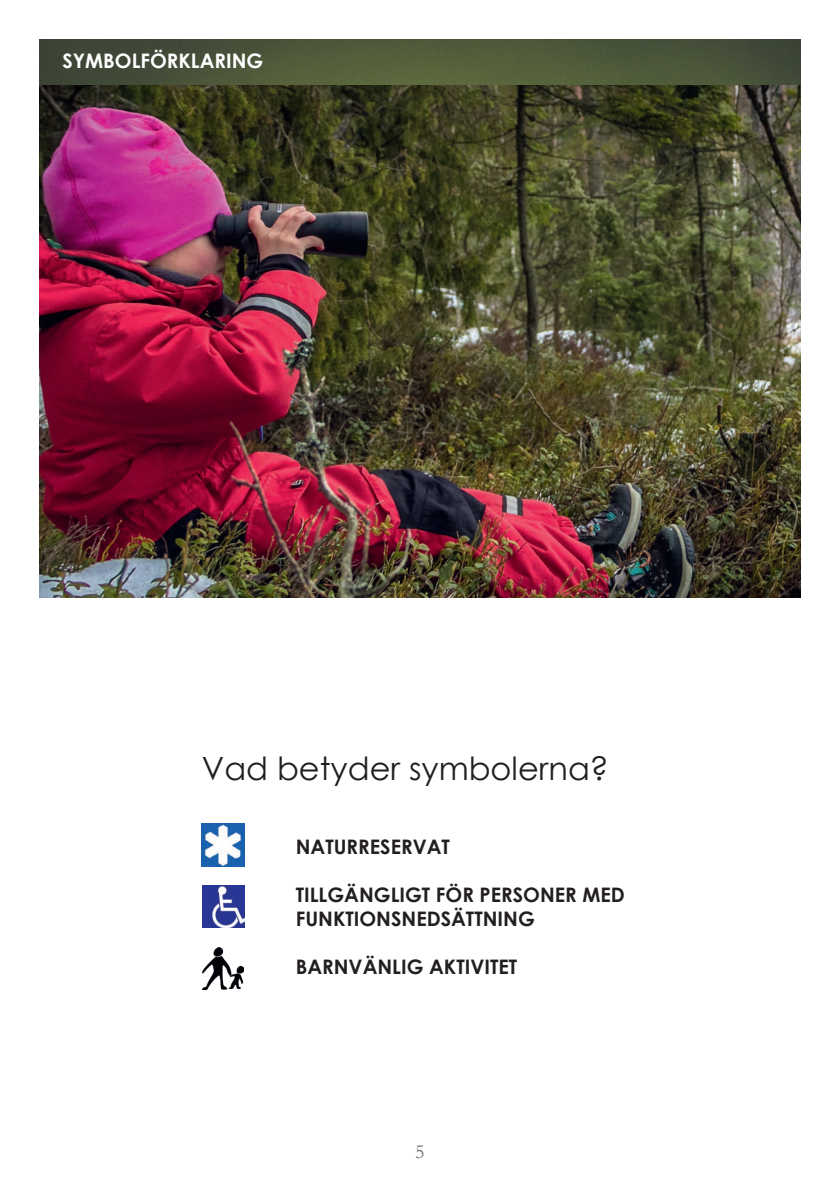
<style>
.page{position:relative;width:840px;height:1191px;background:#fff}
.page>*{position:absolute;margin:0;border:0;box-sizing:border-box;transform-origin:0 0}
.t1{font:32px "Century Gothic";color:#231f20}
.t2{font:700 20px/24px "Century Gothic";color:#231f20}
.t3{font:700 20px "Century Gothic";color:#fff}
.t4{font:20px "Garamond";color:#6c6d70}
</style>
<div class="page">
<img style="left:40px;top:40px;width:759px;height:45px">
<img style="left:40px;top:85px;width:759px;height:512px">
<img style="left:202px;top:885px;width:42px;height:42px">
<img style="left:202px;top:947px;width:41px;height:42px">
<img style="left:202px;top:823px;width:43px;height:43px">
<p class="t3" style="left:62px;top:46px;width:202px">SYMBOLFÖRKLARING</p>
<h1 class="t1" style="left:202px;top:746px;width:408px">Vad betyder symbolerna?</h1>
<p class="t2" style="left:295px;top:834px;width:155px">NATURRESERVAT</p>
<p class="t2" style="left:295px;top:882px;width:330px">TILLGÄNGLIGT FÖR PERSONER MED<br>FUNKTIONSNEDSÄTTNING</p>
<p class="t2" style="left:295px;top:954px;width:223px">BARNVÄNLIG AKTIVITET</p>
<p class="t4" style="left:415px;top:1138px;width:11px">5</p>
</div>
